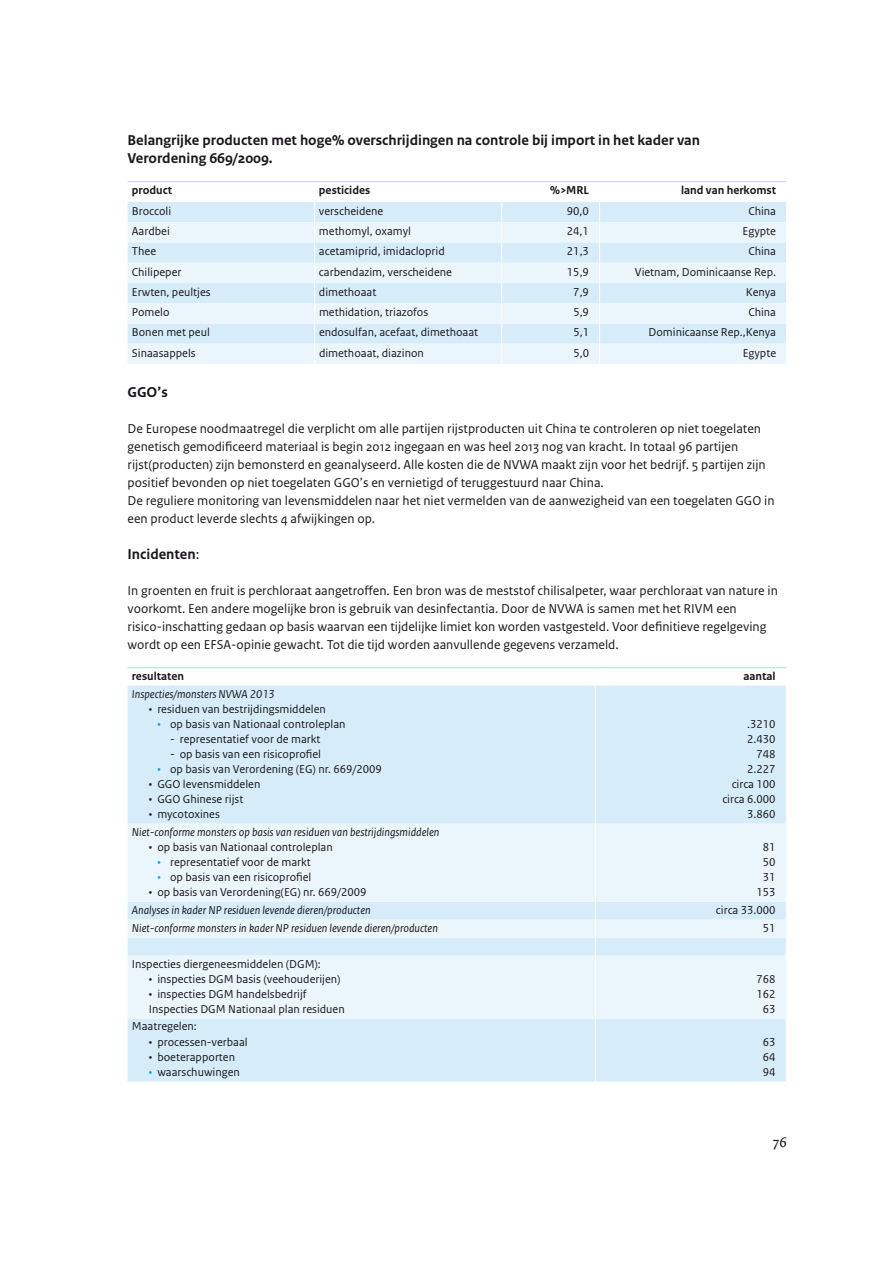
<style>
.page{position:relative;width:893px;height:1263px;background:#fff}
.page>*{position:absolute;margin:0;border:0;box-sizing:border-box;transform-origin:0 0}
.t1{font:700 15px/18px "Rijksoverheid Sans Text";color:#1a171c}
.t2{font:15px "Rijksoverheid Serif";color:#1a171c}
.t3{font:13.5px/18px "Rijksoverheid Sans Text";color:#1a171c}
.t4{font:12px/15px "Rijksoverheid Sans Text";color:#1a171c;text-align:center}
.t5{font:italic 12px "Rijksoverheid Sans Text";color:#1a171c}
.t6{font:700 12px "Rijksoverheid Sans Text";color:#1a171c}
.s1{font-weight:400}
.s2{color:#009dde}
</style>
<div class="page">
<div style="left:128px;top:202px;width:658px;height:20px;background:#d6edf9"></div>
<svg style="left:128px;top:222px;width:658px;height:142px;background:#e2f2fa"></svg>
<svg style="left:314px;top:202px;width:1px;height:162px"></svg>
<svg style="left:501px;top:202px;width:1px;height:162px"></svg>
<svg style="left:599px;top:202px;width:1px;height:162px"></svg>
<hr style="left:128px;top:181px;width:187px;height:1px;background:#a6d9f3">
<hr style="left:315px;top:181px;width:187px;height:1px;background:#a6d9f3">
<hr style="left:502px;top:181px;width:98px;height:1px;background:#a6d9f3">
<hr style="left:600px;top:181px;width:187px;height:1px;background:#a6d9f3">
<div style="left:128px;top:686px;width:658px;height:395px;background:#d6edf9"></div>
<svg style="left:128px;top:823px;width:658px;height:195px;background:#e7f4fb"></svg>
<hr style="left:595px;top:686px;width:1px;height:137px;background:#fff">
<hr style="left:595px;top:823px;width:1px;height:78px;background:#fff">
<svg style="left:595px;top:901px;width:1px;height:54px"></svg>
<hr style="left:595px;top:955px;width:1px;height:63px;background:#fff">
<hr style="left:595px;top:1018px;width:1px;height:63px;background:#fff">
<hr style="left:128px;top:667px;width:467px;height:1px;background:#a6d9f3">
<hr style="left:595px;top:667px;width:191px;height:1px;background:#a6d9f3">
<p class="t1" style="left:128px;top:132px;width:574px">Belangrijke producten met hoge% overschrijdingen na controle bij import in het kader van<br>Verordening 669/2009.</p>
<p class="t6" style="left:132px;top:183px;width:42px">product</p>
<p class="t6" style="left:319px;top:183px;width:53px">pesticides</p>
<p class="t6" style="left:550px;top:183px;width:40px">%&gt;MRL</p>
<p class="t6" style="left:681px;top:183px;width:96px">land van herkomst</p>
<p class="t4" style="left:132px;top:204px;width:41px">Broccoli</p>
<p class="t4" style="left:319px;top:204px;width:66px">verscheidene</p>
<p class="t4" style="left:567px;top:204px;width:24px">90,0</p>
<p class="t4" style="left:748px;top:204px;width:29px">China</p>
<p class="t4" style="left:132px;top:224px;width:40px">Aardbei</p>
<p class="t4" style="left:319px;top:224px;width:94px">methomyl, oxamyl</p>
<p class="t4" style="left:567px;top:224px;width:24px">24,1</p>
<p class="t4" style="left:743px;top:224px;width:35px">Egypte</p>
<p class="t4" style="left:132px;top:244px;width:26px">Thee</p>
<p class="t4" style="left:319px;top:244px;width:127px">acetamiprid, imidacloprid</p>
<p class="t4" style="left:567px;top:244px;width:24px">21,3</p>
<p class="t4" style="left:748px;top:244px;width:29px">China</p>
<p class="t4" style="left:132px;top:264px;width:51px">Chilipeper</p>
<p class="t4" style="left:319px;top:264px;width:135px">carbendazim, verscheidene</p>
<p class="t4" style="left:567px;top:264px;width:24px">15,9</p>
<p class="t4" style="left:635px;top:264px;width:143px">Vietnam, Dominicaanse Rep.</p>
<p class="t4" style="left:132px;top:285px;width:80px">Erwten, peultjes</p>
<p class="t4" style="left:319px;top:285px;width:59px">dimethoaat</p>
<p class="t4" style="left:573px;top:285px;width:17px">7,9</p>
<p class="t4" style="left:746px;top:285px;width:32px">Kenya</p>
<p class="t4" style="left:132px;top:305px;width:39px">Pomelo</p>
<p class="t4" style="left:319px;top:305px;width:111px">methidation, triazofos</p>
<p class="t4" style="left:573px;top:305px;width:17px">5,9</p>
<p class="t4" style="left:748px;top:305px;width:29px">China</p>
<p class="t4" style="left:132px;top:325px;width:79px">Bonen met peul</p>
<p class="t4" style="left:319px;top:325px;width:161px">endosulfan, acefaat, dimethoaat</p>
<p class="t4" style="left:573px;top:325px;width:17px">5,1</p>
<p class="t4" style="left:649px;top:325px;width:129px">Dominicaanse Rep.,Kenya</p>
<p class="t4" style="left:132px;top:345px;width:65px">Sinaasappels</p>
<p class="t4" style="left:319px;top:345px;width:106px">dimethoaat, diazinon</p>
<p class="t4" style="left:573px;top:345px;width:17px">5,0</p>
<p class="t4" style="left:743px;top:345px;width:35px">Egypte</p>
<p class="t1" style="left:128px;top:384px;width:42px">GGO’s</p>
<p class="t3" style="left:128px;top:420px;width:648px">De Europese noodmaatregel die verplicht om alle partijen rijstproducten uit China te controleren op niet toegelaten genetisch gemodificeerd materiaal is begin 2012 ingegaan en was heel 2013 nog van kracht. In totaal 96 partijen rijst(producten) zijn bemonsterd en geanalyseerd. Alle kosten die de NVWA maakt zijn voor het bedrijf. 5 partijen zijn positief bevonden op niet toegelaten GGO’s en vernietigd of teruggestuurd naar China.<br>De reguliere monitoring van levensmiddelen naar het niet vermelden van de aanwezigheid van een toegelaten GGO in een product leverde slechts 4 afwijkingen op.</p>
<p class="t1" style="left:128px;top:546px;width:73px">Incidenten<span class="s1">:</span></p>
<p class="t3" style="left:128px;top:582px;width:652px">In groenten en fruit is perchloraat aangetroffen. Een bron was de meststof chilisalpeter, waar perchloraat van nature in voorkomt. Een andere mogelijke bron is gebruik van desinfectantia. Door de NVWA is samen met het RIVM een risico-inschatting gedaan op basis waarvan een tijdelijke limiet kon worden vastgesteld. Voor definitieve regelgeving wordt op een EFSA-opinie gewacht. Tot die tijd worden aanvullende gegevens verzameld.</p>
<p class="t6" style="left:132px;top:669px;width:54px">resultaten</p>
<p class="t6" style="left:743px;top:669px;width:34px">aantal</p>
<p class="t5" style="left:132px;top:687px;width:145px">Inspecties/monsters NVWA 2013</p>
<p class="t4" style="left:149px;top:701px;width:179px">• residuen van bestrijdingsmiddelen</p>
<p class="t4" style="left:157px;top:716px;width:190px"><span class="s2">•</span> op basis van Nationaal controleplan</p>
<p class="t4" style="left:170px;top:731px;width:152px">- representatief voor de markt</p>
<p class="t4" style="left:170px;top:746px;width:152px">- op basis van een risicoprofiel</p>
<p class="t4" style="left:157px;top:761px;width:226px"><span class="s2">•</span> op basis van Verordening (EG) nr. 669/2009</p>
<p class="t4" style="left:149px;top:776px;width:113px">• GGO levensmiddelen</p>
<p class="t4" style="left:149px;top:791px;width:96px">• GGO Ghinese rijst</p>
<p class="t4" style="left:149px;top:806px;width:73px">• mycotoxines</p>
<p class="t4" style="left:722px;top:716px;width:55px;text-align:right">.3210<br>2.430<br>748<br>2.227 circa 100 circa 6.000<br>3.860</p>
<p class="t5" style="left:132px;top:825px;width:309px">Niet-conforme monsters op basis van residuen van bestrijdingsmiddelen</p>
<p class="t4" style="left:149px;top:839px;width:185px">• op basis van Nationaal controleplan</p>
<p class="t4" style="left:157px;top:854px;width:155px"><span class="s2">•</span> representatief voor de markt</p>
<p class="t4" style="left:157px;top:869px;width:156px"><span class="s2">•</span> op basis van een risicoprofiel</p>
<p class="t4" style="left:149px;top:884px;width:219px">• op basis van Verordening(EG) nr. 669/2009</p>
<p class="t4" style="left:756px;top:839px;width:21px">81<br>50<br>31<br>153</p>
<p class="t5" style="left:132px;top:903px;width:240px">Analyses in kader NP residuen levende dieren/producten</p>
<p class="t4" style="left:716px;top:902px;width:61px">circa 33.000</p>
<p class="t5" style="left:132px;top:921px;width:308px">Niet-conforme monsters in kader NP residuen levende dieren/producten</p>
<p class="t4" style="left:763px;top:920px;width:14px">51</p>
<p class="t4" style="left:132px;top:956px;width:191px">Inspecties diergeneesmiddelen (DGM):</p>
<p class="t4" style="left:149px;top:971px;width:193px">• inspecties DGM basis (veehouderijen)</p>
<p class="t4" style="left:149px;top:986px;width:197px;text-align:left">• inspecties DGM handelsbedrijf<br>Inspecties DGM Nationaal plan residuen</p>
<p class="t4" style="left:756px;top:971px;width:21px">768<br>162<br>63</p>
<p class="t4" style="left:132px;top:1019px;width:67px">Maatregelen:</p>
<p class="t4" style="left:149px;top:1034px;width:100px">• processen-verbaal</p>
<p class="t4" style="left:149px;top:1049px;width:88px">• boeterapporten</p>
<p class="t4" style="left:149px;top:1064px;width:93px"><span class="s2">•</span> waarschuwingen</p>
<p class="t4" style="left:763px;top:1034px;width:14px;text-align:justify">63<br>64<br>94</p>
<p class="t2" style="left:773px;top:1133px;width:15px">76</p>
</div>
